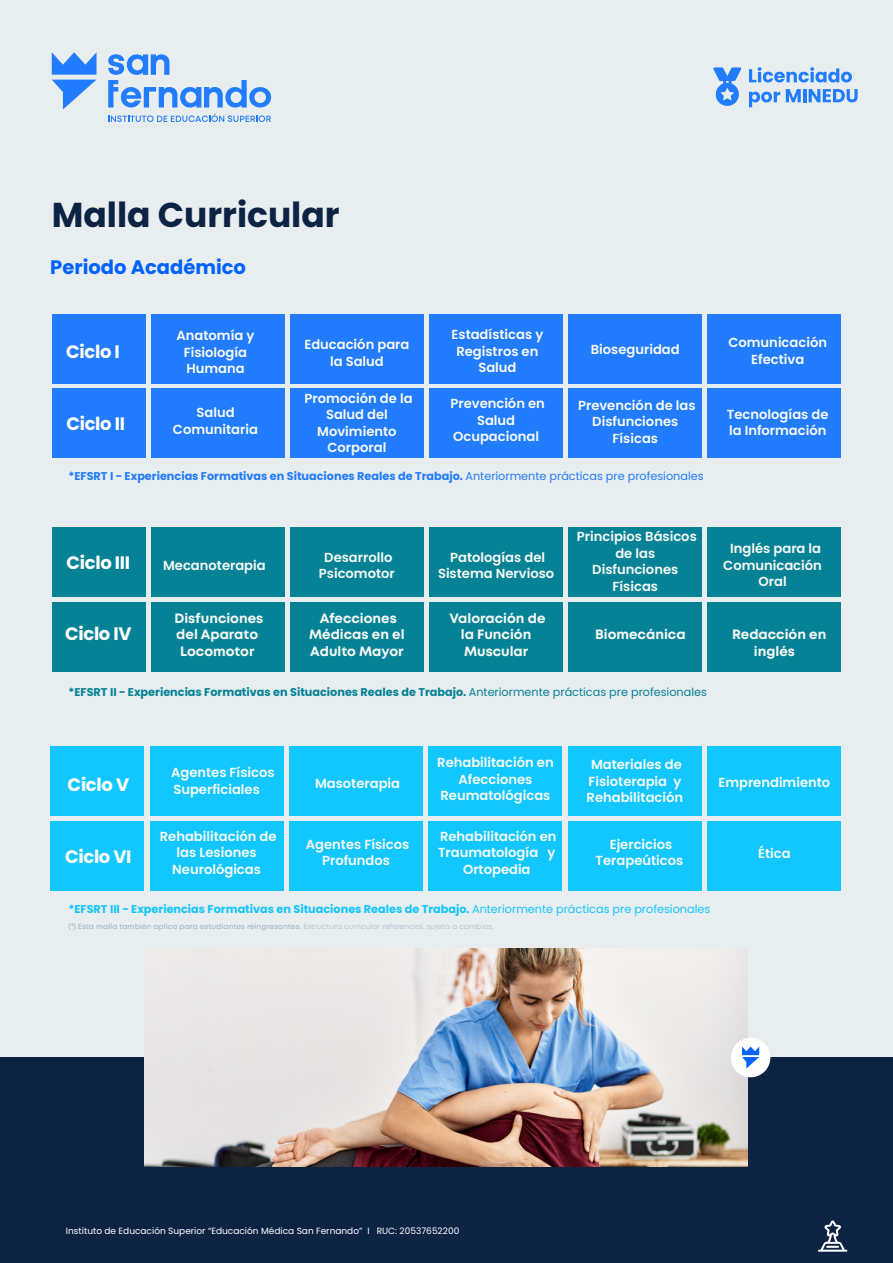
<style>
.page{position:relative;width:893px;height:1263px;background:#e8edef}
.page>*{position:absolute;margin:0;border:0;box-sizing:border-box;transform-origin:0 0}
.t1{font:700 34.5px "Poppins";color:#0d2344}
.t2{font:700 19.5px "Poppins";color:#0062ff}
.t3{font:700 18px "Poppins";letter-spacing:-.02em;color:#fff}
.t4{font:700 13.5px/16.5px "Mont";color:#f8faf5}
.t5{font:600 13.2px/16.5px "Poppins";color:#f8faf5;text-align:center}
.t6{font:700 11.25px "Poppins";color:#12c7ff}
.t7{font:700 11.25px "Poppins";color:#068296}
.t8{font:700 11.25px "Poppins";color:#227cff}
.t9{font:9px "Poppins";color:#fff}
.t10{font:600 7.5px "Mont";color:#a9bac9}
.s1{font-weight:400}
</style>
<div class="page">
<div style="left:0;top:1058px;width:893px;height:205px;background:#0d2344"></div>
<div style="left:290px;top:314px;width:134px;height:69px;background:#227cff"></div>
<div style="left:429px;top:314px;width:134px;height:69px;background:#227cff"></div>
<div style="left:568px;top:314px;width:134px;height:69px;background:#227cff"></div>
<div style="left:708px;top:314px;width:133px;height:69px;background:#227cff"></div>
<div style="left:52px;top:314px;width:93px;height:69px;background:#227cff"></div>
<div style="left:52px;top:389px;width:93px;height:69px;background:#227cff"></div>
<div style="left:151px;top:314px;width:134px;height:69px;background:#227cff"></div>
<div style="left:290px;top:389px;width:134px;height:69px;background:#227cff"></div>
<div style="left:429px;top:389px;width:134px;height:69px;background:#227cff"></div>
<div style="left:568px;top:389px;width:134px;height:69px;background:#227cff"></div>
<div style="left:708px;top:389px;width:133px;height:69px;background:#227cff"></div>
<div style="left:151px;top:389px;width:134px;height:69px;background:#227cff"></div>
<div style="left:290px;top:528px;width:134px;height:69px;background:#068296"></div>
<div style="left:429px;top:528px;width:134px;height:69px;background:#068296"></div>
<div style="left:568px;top:528px;width:134px;height:69px;background:#068296"></div>
<div style="left:708px;top:528px;width:133px;height:69px;background:#068296"></div>
<div style="left:52px;top:528px;width:93px;height:69px;background:#068296"></div>
<div style="left:52px;top:602px;width:93px;height:70px;background:#068296"></div>
<div style="left:151px;top:528px;width:134px;height:69px;background:#068296"></div>
<div style="left:290px;top:602px;width:134px;height:70px;background:#068296"></div>
<div style="left:429px;top:602px;width:134px;height:70px;background:#068296"></div>
<div style="left:568px;top:602px;width:134px;height:70px;background:#068296"></div>
<div style="left:708px;top:602px;width:133px;height:70px;background:#068296"></div>
<div style="left:151px;top:602px;width:134px;height:70px;background:#068296"></div>
<div style="left:289px;top:746px;width:134px;height:69px;background:#12c7ff"></div>
<div style="left:429px;top:746px;width:133px;height:69px;background:#12c7ff"></div>
<div style="left:568px;top:746px;width:134px;height:69px;background:#12c7ff"></div>
<div style="left:707px;top:746px;width:134px;height:69px;background:#12c7ff"></div>
<div style="left:50px;top:746px;width:94px;height:69px;background:#12c7ff"></div>
<div style="left:50px;top:821px;width:94px;height:69px;background:#12c7ff"></div>
<div style="left:150px;top:746px;width:134px;height:69px;background:#12c7ff"></div>
<div style="left:289px;top:821px;width:134px;height:69px;background:#12c7ff"></div>
<div style="left:429px;top:821px;width:133px;height:69px;background:#12c7ff"></div>
<div style="left:568px;top:821px;width:134px;height:69px;background:#12c7ff"></div>
<div style="left:707px;top:821px;width:134px;height:69px;background:#12c7ff"></div>
<div style="left:150px;top:821px;width:134px;height:69px;background:#12c7ff"></div>
<svg style="left:749px;top:67px;width:103px;height:15px"></svg>
<svg style="left:749px;top:92px;width:31px;height:15px"></svg>
<svg style="left:786px;top:89px;width:72px;height:13px"></svg>
<svg style="left:713px;top:67px;width:28px;height:39px"></svg>
<svg style="left:52px;top:52px;width:45px;height:57px"></svg>
<svg style="left:108px;top:54px;width:163px;height:53px"></svg>
<svg style="left:108px;top:114px;width:163px;height:8px"></svg>
<img style="left:144px;top:948px;width:603px;height:219px">
<div style="left:731px;top:1038px;width:39px;height:39px;background:#fff;border-radius:50%"></div>
<svg style="left:742px;top:1046px;width:17px;height:22px"></svg>
<svg style="left:818px;top:1220px;width:29px;height:32px"></svg>
<h1 class="t1" style="left:52px;top:195px;width:289px">Malla Curricular</h1>
<h2 class="t2" style="left:50px;top:256px;width:197px">Periodo Académico</h2>
<h3 class="t3" style="left:66px;top:341px;width:55px">Ciclo I</h3>
<h3 class="t3" style="left:66px;top:413px;width:60px">Ciclo II</h3>
<p class="t5" style="left:177px;top:327px;width:79px">Anatomía y<br>Fisiología<br>Humana</p>
<p class="t5" style="left:304px;top:336px;width:107px">Educación para la Salud</p>
<p class="t5" style="left:451px;top:326px;width:93px">Estadísticas y<br>Registros en<br>Salud</p>
<p class="t5" style="left:728px;top:334px;width:100px">Comunicación<br>Efectiva</p>
<p class="t5" style="left:591px;top:341px;width:90px">Bioseguridad</p>
<p class="t5" style="left:173px;top:404px;width:87px">Salud<br>Comunitaria</p>
<p class="t5" style="left:304px;top:390px;width:110px">Promoción de la<br>Salud del<br>Movimiento<br>Corporal</p>
<p class="t5" style="left:450px;top:395px;width:96px">Prevención en<br>Salud<br>Ocupacional</p>
<p class="t5" style="left:578px;top:397px;width:119px">Prevención de las<br>Disfunciones<br>Físicas</p>
<p class="t5" style="left:727px;top:406px;width:103px;text-align:left">Tecnologías de la Información</p>
<p class="t8" style="left:68px;top:469px;width:637px">*EFSRT I - Experiencias Formativas en Situaciones Reales de Trabajo. <span class="s1">Anteriormente prácticas pre profesionales</span></p>
<h3 class="t3" style="left:67px;top:552px;width:65px">Ciclo III</h3>
<h3 class="t3" style="left:65px;top:624px;width:68px">Ciclo IV</h3>
<p class="t5" style="left:577px;top:529px;width:121px">Principios Básicos de las<br>Disfunciones<br>Físicas</p>
<p class="t5" style="left:163px;top:557px;width:104px">Mecanoterapia</p>
<p class="t5" style="left:319px;top:549px;width:77px">Desarrollo<br>Psicomotor</p>
<p class="t5" style="left:438px;top:549px;width:118px">Patologías del<br>Sistema Nervioso</p>
<p class="t5" style="left:723px;top:540px;width:100px">Inglés para la<br>Comunicación<br>Oral</p>
<p class="t4" style="left:174px;top:610px;width:90px">Disfunciones del Aparato<br>Locomotor</p>
<p class="t4" style="left:309px;top:610px;width:97px;text-align:center">Afecciones<br>Médicas en el<br>Adulto Mayor</p>
<p class="t4" style="left:450px;top:610px;width:97px;text-align:center">Valoración de la Función<br>Muscular</p>
<p class="t4" style="left:595px;top:626px;width:92px">Biomecánica</p>
<p class="t4" style="left:754px;top:626px;width:74px;text-indent:-22px">Redacción en inglés</p>
<p class="t7" style="left:68px;top:686px;width:640px">*EFSRT II - Experiencias Formativas en Situaciones Reales de Trabajo. <span class="s1">Anteriormente prácticas pre profesionales</span></p>
<h3 class="t3" style="left:68px;top:774px;width:63px">Ciclo V</h3>
<h3 class="t3" style="left:65px;top:846px;width:68px">Ciclo VI</h3>
<p class="t5" style="left:171px;top:765px;width:105px;text-align:left">Agentes Físicos<br>Superficiales</p>
<p class="t5" style="left:315px;top:775px;width:87px">Masoterapia</p>
<p class="t5" style="left:437px;top:755px;width:118px">Rehabilitación en<br>Afecciones<br>Reumatológicas</p>
<p class="t5" style="left:160px;top:828px;width:118px">Rehabilitación de las Lesiones<br>Neurológicas</p>
<p class="t5" style="left:306px;top:836px;width:105px">Agentes Físicos<br>Profundos</p>
<p class="t5" style="left:438px;top:828px;width:120px">Rehabilitación en<br>Traumatología y<br>Ortopedia</p>
<p class="t5" style="left:587px;top:756px;width:98px">Materiales de<br>Fisioterapia y<br>Rehabilitación</p>
<p class="t5" style="left:596px;top:836px;width:89px">Ejercicios<br>Terapeúticos</p>
<p class="t5" style="left:718px;top:774px;width:113px">Emprendimiento</p>
<p class="t5" style="left:758px;top:845px;width:34px">Ética</p>
<p class="t6" style="left:68px;top:903px;width:643px">*EFSRT III - Experiencias Formativas en Situaciones Reales de Trabajo. <span class="s1">Anteriormente prácticas pre profesionales</span></p>
<p class="t10" style="left:68px;top:922px;width:427px">(*) Esta malla también aplica para estudiantes reingresantes. <span class="s1">Estructura curricular referencial, sujeta a cambios.</span></p>
<p class="t9" style="left:66px;top:1225px;width:395px">Instituto de Educación Superior “Educación Médica San Fernando” I RUC: 20537652200</p>
</div>
